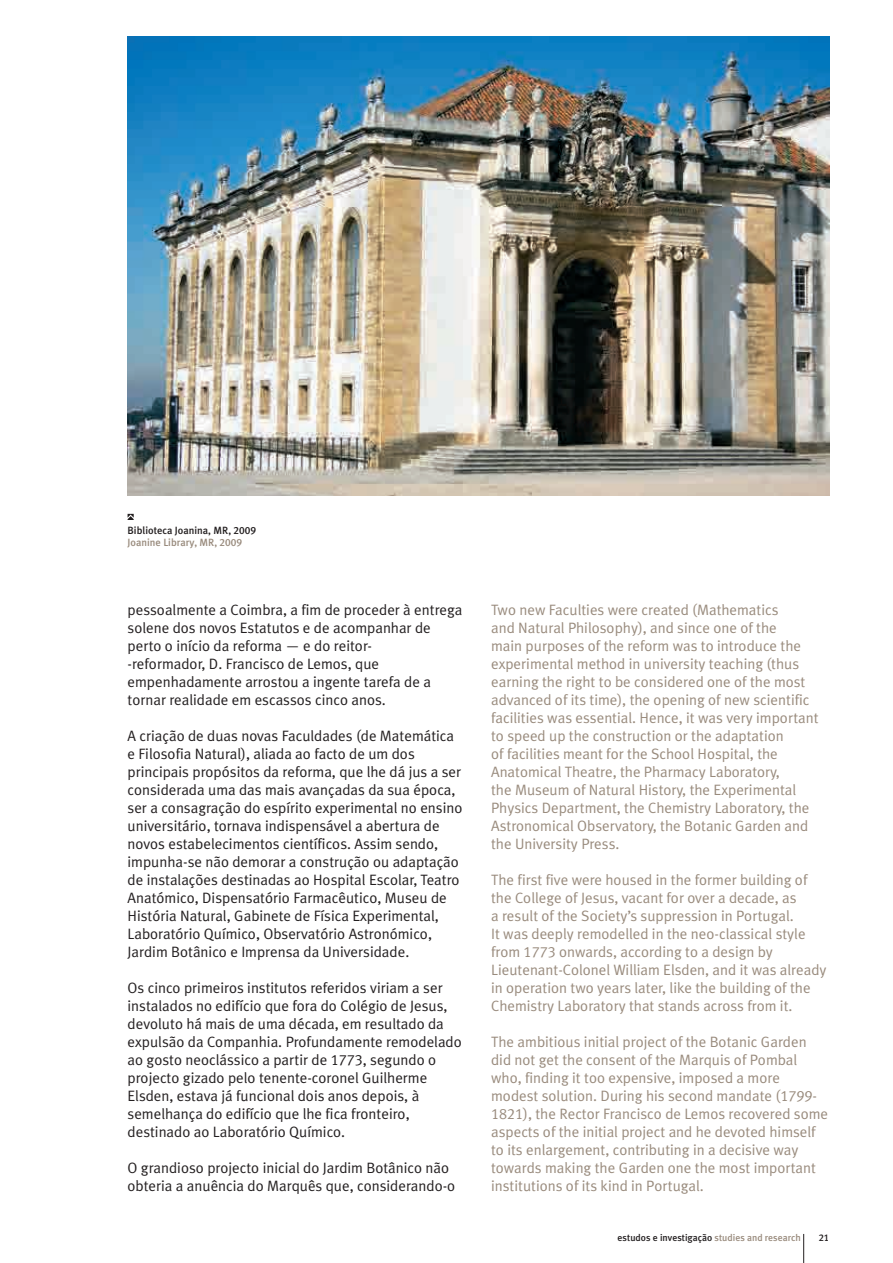
<style>
.page{position:relative;width:893px;height:1263px;background:#fff}
.page>*{position:absolute;margin:0;border:0;box-sizing:border-box;transform-origin:0 0}
.t1{font:15px/18px "Meta Plus Lining";color:#998b7d}
.t2{font:15px/18px "Meta Plus Lining";color:#231f20}
.t3{font:500 10.5px "Meta Plus Lining";color:#231f20}
.t4{font:500 10.5px "Meta Plus Lining";color:#998b7d}
.t5{font:500 9.75px "Meta Plus Lining";color:#231f20}
.s1{color:#998b7d}
</style>
<div class="page">
<svg style="left:803px;top:1234px;width:1px;height:29px"></svg>
<img style="left:128px;top:36px;width:701px;height:460px">
<svg style="left:128px;top:514px;width:6px;height:6px"></svg>
<p class="t3" style="left:128px;top:524px;width:130px">Biblioteca Joanina, MR, 2009</p>
<p class="t4" style="left:128px;top:536px;width:116px">Joanine Library, MR, 2009</p>
<p class="t2" style="left:128px;top:600px;width:336px">pessoalmente a Coimbra, a fim de proceder à entrega solene dos novos Estatutos e de acompanhar de perto o início da reforma — e do reitor-<br>-reformador, D. Francisco de Lemos, que empenhadamente arrostou a ingente tarefa de a tornar realidade em escassos cinco anos.</p>
<p class="t2" style="left:128px;top:726px;width:336px">A criação de duas novas Faculdades (de Matemática e Filosofia Natural), aliada ao facto de um dos principais propósitos da reforma, que lhe dá jus a ser considerada uma das mais avançadas da sua época, ser a consagração do espírito experimental no ensino universitário, tornava indispensável a abertura de novos estabelecimentos científicos. Assim sendo, impunha-se não demorar a construção ou adaptação de instalações destinadas ao Hospital Escolar, Teatro Anatómico, Dispensatório Farmacêutico, Museu de História Natural, Gabinete de Física Experimental, Laboratório Químico, Observatório Astronómico, Jardim Botânico e Imprensa da Universidade.</p>
<p class="t2" style="left:128px;top:978px;width:336px">Os cinco primeiros institutos referidos viriam a ser instalados no edifício que fora do Colégio de Jesus, devoluto há mais de uma década, em resultado da expulsão da Companhia. Profundamente remodelado ao gosto neoclássico a partir de 1773, segundo o projecto gizado pelo tenente-coronel Guilherme Elsden, estava já funcional dois anos depois, à semelhança do edifício que lhe fica fronteiro, destinado ao Laboratório Químico.</p>
<p class="t2" style="left:128px;top:1158px;width:329px">O grandioso projecto inicial do Jardim Botânico não obteria a anuência do Marquês que, considerando-o</p>
<p class="t1" style="left:491px;top:600px;width:329px">Two new Faculties were created (Mathematics<br>and Natural Philosophy), and since one of the<br>main purposes of the reform was to introduce the experimental method in university teaching (thus earning the right to be considered one of the most advanced of its time), the opening of new scientific facilities was essential. Hence, it was very important to speed up the construction or the adaptation<br>of facilities meant for the School Hospital, the Anatomical Theatre, the Pharmacy Laboratory,<br>the Museum of Natural History, the Experimental Physics Department, the Chemistry Laboratory, the Astronomical Observatory, the Botanic Garden and the University Press.</p>
<p class="t1" style="left:491px;top:870px;width:337px">The first five were housed in the former building of the College of Jesus, vacant for over a decade, as<br>a result of the Society’s suppression in Portugal.<br>It was deeply remodelled in the neo-classical style from 1773 onwards, according to a design by Lieutenant-Colonel William Elsden, and it was already in operation two years later, like the building of the Chemistry Laboratory that stands across from it.</p>
<p class="t1" style="left:491px;top:1032px;width:338px">The ambitious initial project of the Botanic Garden did not get the consent of the Marquis of Pombal who, finding it too expensive, imposed a more modest solution. During his second mandate (1799- 1821), the Rector Francisco de Lemos recovered some aspects of the initial project and he devoted himself to its enlargement, contributing in a decisive way towards making the Garden one the most important institutions of its kind in Portugal.</p>
<p class="t5" style="left:618px;top:1232px;width:185px">estudos e investigação <span class="s1">studies and research</span></p>
<p class="t5" style="left:819px;top:1232px;width:12px">21</p>
</div>
